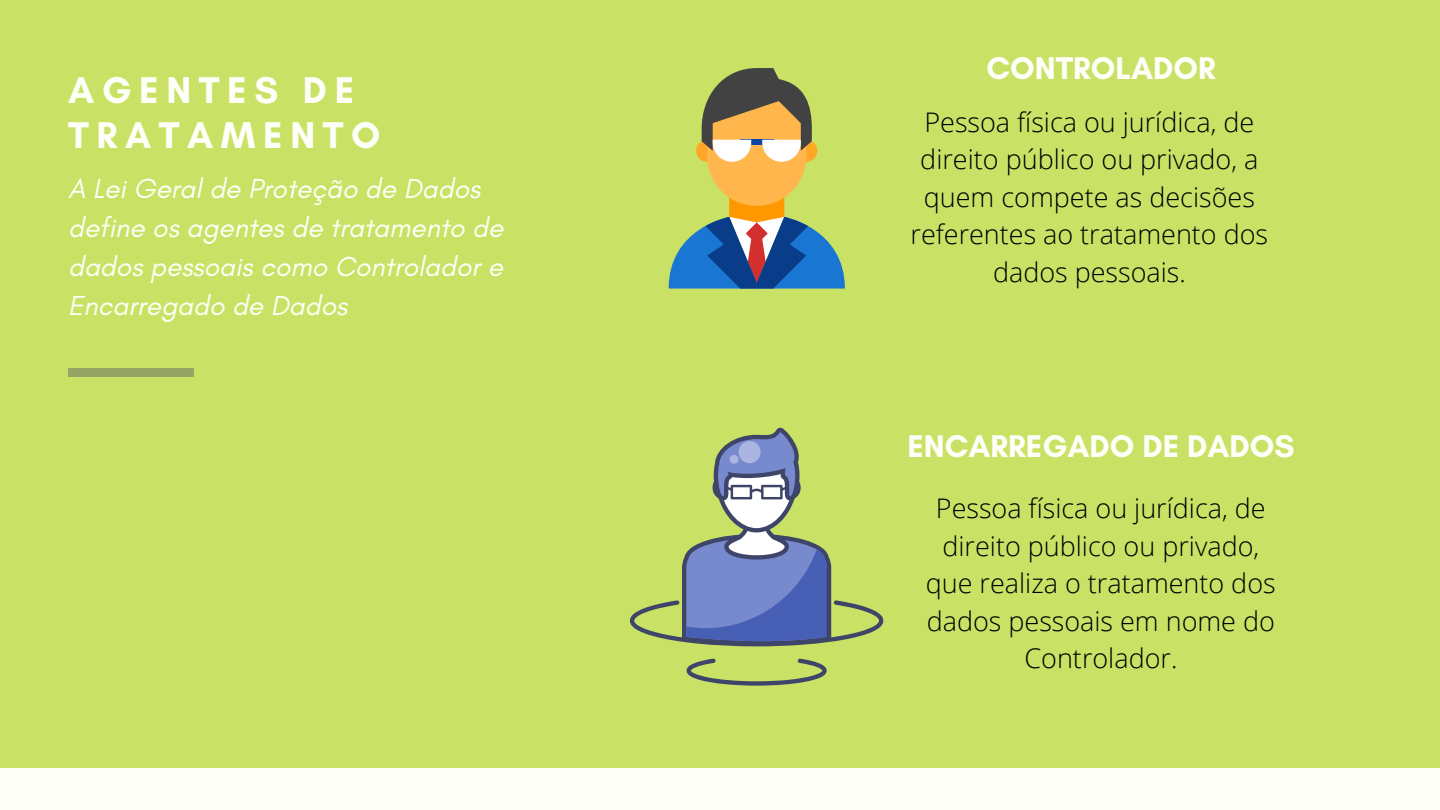
<style>
.page{position:relative;width:1440px;height:810px;background:#c9e265}
.page>*{position:absolute;margin:0;border:0;box-sizing:border-box;transform-origin:0 0}
.t1{font:700 38px/45px "Glacial Indifference";letter-spacing:.2em;color:#fffff9}
.t2{font:700 32px "Glacial Indifference";color:#fffff9}
.t3{font:italic 28px/39px "Glacial Indifference";color:#fffff9}
.t4{font:300 27px/37.5px "Open Sans";color:#000;text-align:center}
</style>
<div class="page">
<div style="left:0;top:768px;width:1440px;height:42px;background:#fffff9"></div>
<div style="left:68px;top:368px;width:125px;height:8px;background:#98a465"></div>
<svg style="left:669px;top:68px;width:176px;height:221px"></svg>
<svg style="left:687px;top:658px;width:140px;height:28px"></svg>
<svg style="left:630px;top:428px;width:253px;height:218px"></svg>
<h1 class="t1" style="left:68px;top:68px;width:314px">AGENTES DE<br>TRATAMENTO</h1>
<p class="t3" style="left:68px;top:169px;width:437px">A Lei Geral de Proteção de Dados define os agentes de tratamento de dados pessoais como Controlador e<br>Encarregado de Dados</p>
<p class="t2" style="left:986px;top:49px;width:231px">CONTROLADOR</p>
<p class="t4" style="left:911px;top:103px;width:359px">Pessoa física ou jurídica, de direito público ou privado, a quem compete as decisões referentes ao tratamento dos dados pessoais.</p>
<p class="t2" style="left:907px;top:427px;width:389px">ENCARREGADO DE DADOS</p>
<p class="t4" style="left:926px;top:489px;width:351px">Pessoa física ou jurídica, de direito público ou privado, que realiza o tratamento dos dados pessoais em nome do<br>Controlador.</p>
</div>
